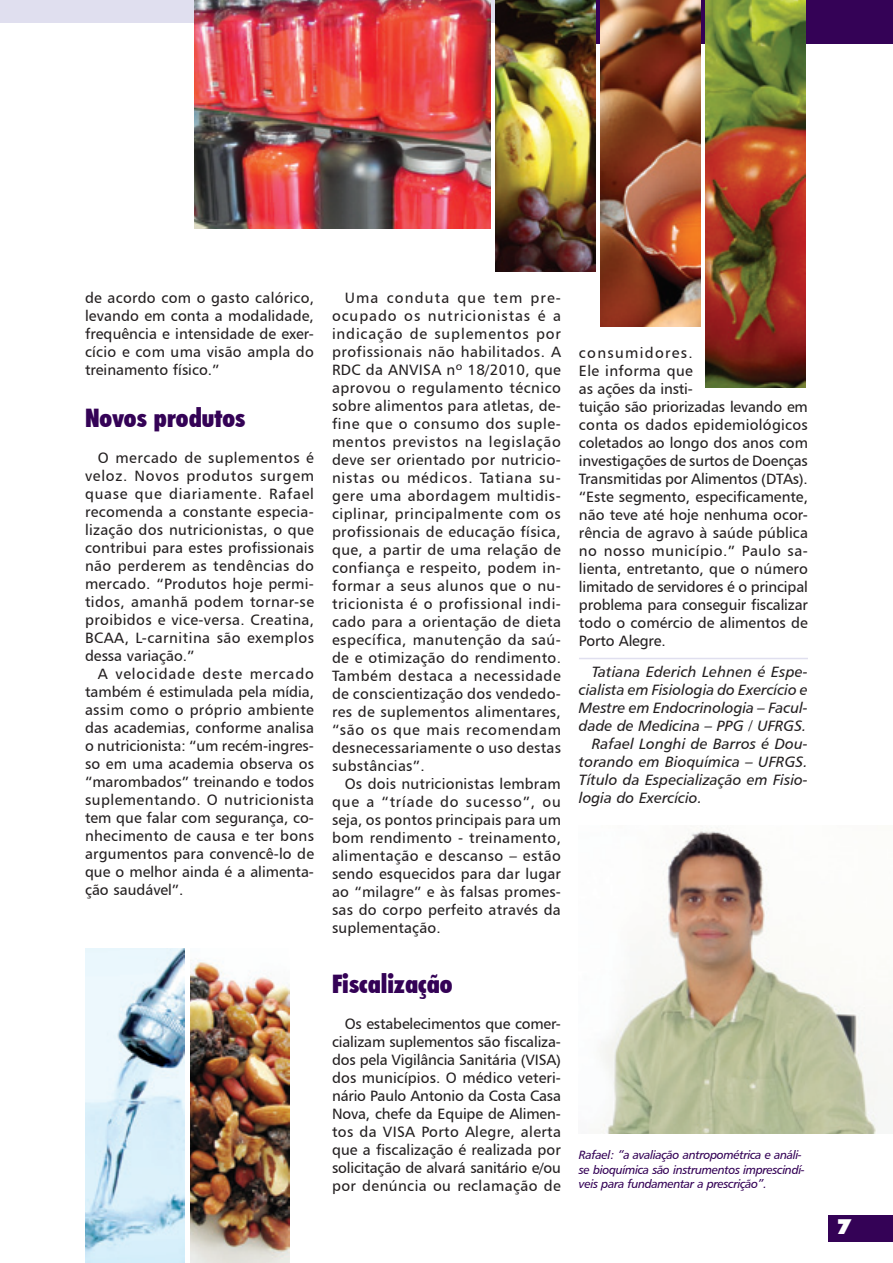
<style>
.page{position:relative;width:893px;height:1263px;background:#fff}
.page>*{position:absolute;margin:0;border:0;box-sizing:border-box;transform-origin:0 0}
.Título_18{font:900 condensed 25.5px "Futura BT";color:#340256}
.t1{font:900 21px "Futura BT";color:#fff}
.texto{font:15px/18px "Humanist 777 BT Roman B";letter-spacing:.005em;color:#231f20;text-align:justify}
.texto-2{font:15px/18px "Humanist 777 BT Italic B";color:#231f20;text-align:justify}
.legenda{font:12px/14.4px "Humanist 777 BT Italic B";letter-spacing:-.03em;color:#340256}
</style>
<div class="page">
<div style="left:0;top:0;width:890px;height:22px;background:#e0dfef"></div>
<div style="left:592px;top:0;width:301px;height:44px;background:#340256"></div>
<div style="left:829px;top:1215px;width:64px;height:27px;background:#340256"></div>
<img style="left:600px;top:828px;width:293px;height:306px">
<hr style="left:579px;top:658px;width:229px;height:1px;background:#e0dfef">
<img style="left:706px;top:0;width:99px;height:388px">
<img style="left:496px;top:0;width:99px;height:271px">
<img style="left:601px;top:0;width:99px;height:327px">
<img style="left:85px;top:948px;width:100px;height:315px">
<img style="left:190px;top:960px;width:99px;height:303px">
<img style="left:195px;top:0;width:295px;height:229px">
<p class="texto" style="left:85px;top:288px;width:230px">de acordo com o gasto calórico, levando em conta a modalidade, frequência e intensidade de exer&shy;cício e com uma visão ampla do treinamento físico.”</p>
<p class="Título_18" style="left:85px;top:403px;width:162px">Novos produtos</p>
<p class="texto" style="left:85px;top:449px;width:231px;text-indent:13px">O mercado de suplementos é veloz. Novos produtos surgem quase que diariamente. Rafael recomenda a constante especia&shy;lização dos nutricionistas, o que contribui para estes profissionais não perderem as tendências do mercado. “Produtos hoje permi&shy;tidos, amanhã podem tornar-se proibidos e vice-versa. Creatina, BCAA, L-carnitina são exemplos dessa variação.”</p>
<p class="texto" style="left:85px;top:665px;width:230px;text-indent:13px">A velocidade deste mercado também é estimulada pela mídia, assim como o próprio ambiente das academias, conforme analisa o nutricionista: “um recém-ingres&shy;so em uma academia observa os “marombados” treinando e todos suplementando. O nutricionista tem que falar com segurança, co&shy;nhecimento de causa e ter bons argumentos para convencê-lo de que o melhor ainda é a alimenta&shy;ção saudável”.</p>
<p class="texto" style="left:332px;top:288px;width:231px;text-indent:13px">Uma conduta que tem pre&shy;ocupado os nutricionistas é a indicação de suplementos por profissionais não habilitados. A RDC da ANVISA nº 18/2010, que aprovou o regulamento técnico sobre alimentos para atletas, de&shy;fine que o consumo dos suple&shy;mentos previstos na legislação deve ser orientado por nutricio&shy;nistas ou médicos. Tatiana su&shy;gere uma abordagem multidis&shy;ciplinar, principalmente com os profissionais de educação física, que, a partir de uma relação de confiança e respeito, podem in&shy;formar a seus alunos que o nu&shy;tricionista é o profissional indi&shy;cado para a orientação de dieta específica, manutenção da saú&shy;de e otimização do rendimento.<br>Também destaca a necessidade de conscientização dos vendedo&shy;res de suplementos alimentares, “são os que mais recomendam desnecessariamente o uso destas substâncias”.</p>
<p class="texto" style="left:332px;top:774px;width:230px;text-indent:13px">Os dois nutricionistas lembram que a “tríade do sucesso”, ou seja, os pontos principais para um bom rendimento - treinamento, alimentação e descanso – estão sendo esquecidos para dar lugar ao “milagre” e às falsas promes&shy;sas do corpo perfeito através da suplementação.</p>
<p class="Título_18" style="left:332px;top:968px;width:122px">Fiscalização</p>
<p class="texto" style="left:332px;top:1014px;width:230px;text-indent:13px">Os estabelecimentos que comer&shy;cializam suplementos são fiscaliza&shy;dos pela Vigilância Sanitária (VISA) dos municípios. O médico veteri&shy;nário Paulo Antonio da Costa Casa Nova, chefe da Equipe de Alimen&shy;tos da VISA Porto Alegre, alerta que a fiscalização é realizada por solicitação de alvará sanitário e/ou por denúncia ou reclamação de</p>
<p class="texto" style="left:579px;top:343px;width:230px;text-align:left">consumidores.<br>Ele informa que<br>as ações da insti-<br>tuição são priorizadas levando em conta os dados epidemiológicos coletados ao longo dos anos com investigações de surtos de Doenças<br>Transmitidas por Alimentos (DTAs). “Este segmento, especificamente, não teve até hoje nenhuma ocor&shy;rência de agravo à saúde pública no nosso município.” Paulo sa&shy;lienta, entretanto, que o número limitado de servidores é o principal problema para conseguir fiscalizar todo o comércio de alimentos de<br>Porto Alegre.</p>
<p class="texto-2" style="left:579px;top:663px;width:230px;text-indent:13px">Tatiana Ederich Lehnen é Espe&shy;cialista em Fisiologia do Exercício e Mestre em Endocrinologia – Facul&shy;dade de Medicina – PPG / UFRGS.</p>
<p class="texto-2" style="left:579px;top:735px;width:230px;text-indent:13px">Rafael Longhi de Barros é Dou&shy;torando em Bioquímica – UFRGS.<br>Título da Especialização em Fisio&shy;logia do Exercício.</p>
<p class="legenda" style="left:579px;top:1147px;width:227px">Rafael: “a avaliação antropométrica e análi&shy;se bioquímica são instrumentos imprescindí&shy;veis para fundamentar a prescrição”.</p>
<p class="t1" style="left:837px;top:1214px;width:16px">7</p>
</div>
